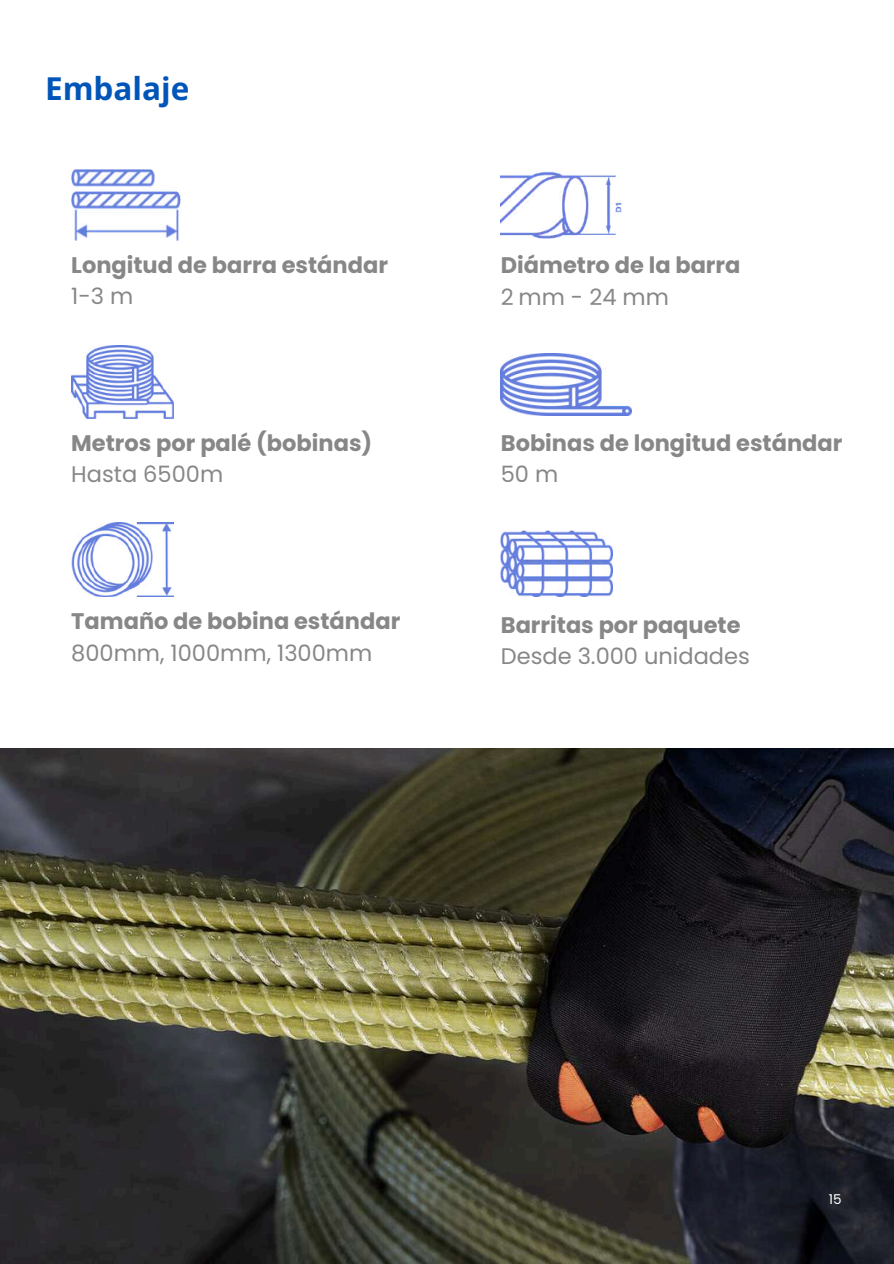
<style>
.page{position:relative;width:894px;height:1264px;background:#fff}
.page>*{position:absolute;margin:0;border:0;box-sizing:border-box;transform-origin:0 0}
.t1{font:700 31.5px "Open Sans";color:#0055b8}
.t2{font:700 22.5px "Poppins";color:#878787}
.t3{font:22.5px "Poppins";color:#878787}
.t4{font:13.5px "Poppins";color:#fff}
</style>
<div class="page">
<img style="left:0;top:748px;width:893px;height:514px">
<img style="left:71px;top:169px;width:109px;height:71px">
<img style="left:500px;top:171px;width:122px;height:68px">
<img style="left:71px;top:345px;width:103px;height:73px">
<img style="left:71px;top:523px;width:103px;height:73px">
<img style="left:500px;top:353px;width:131px;height:62px">
<img style="left:500px;top:530px;width:112px;height:66px">
<h1 class="t1" style="left:45px;top:66px;width:146px">Embalaje</h1>
<p class="t2" style="left:71px;top:249px;width:318px">Longitud de barra estándar</p>
<p class="t3" style="left:71px;top:280px;width:64px">1-3 m</p>
<p class="t2" style="left:71px;top:427px;width:302px">Metros por palé (bobinas)</p>
<p class="t3" style="left:71px;top:458px;width:153px">Hasta 6500m</p>
<p class="t2" style="left:71px;top:605px;width:330px">Tamaño de bobina estándar</p>
<p class="t3" style="left:71px;top:637px;width:302px">800mm, 1000mm, 1300mm</p>
<p class="t2" style="left:500px;top:249px;width:241px">Diámetro de la barra</p>
<p class="t3" style="left:500px;top:281px;width:169px">2mm-24mm</p>
<p class="t2" style="left:500px;top:427px;width:343px">Bobinas de longitud estándar</p>
<p class="t3" style="left:500px;top:458px;width:59px">50 m</p>
<p class="t2" style="left:500px;top:609px;width:241px">Barritas por paquete</p>
<p class="t3" style="left:500px;top:640px;width:250px">Desde 3.000 unidades</p>
<p class="t4" style="left:828px;top:1189px;width:14px">15</p>
</div>
